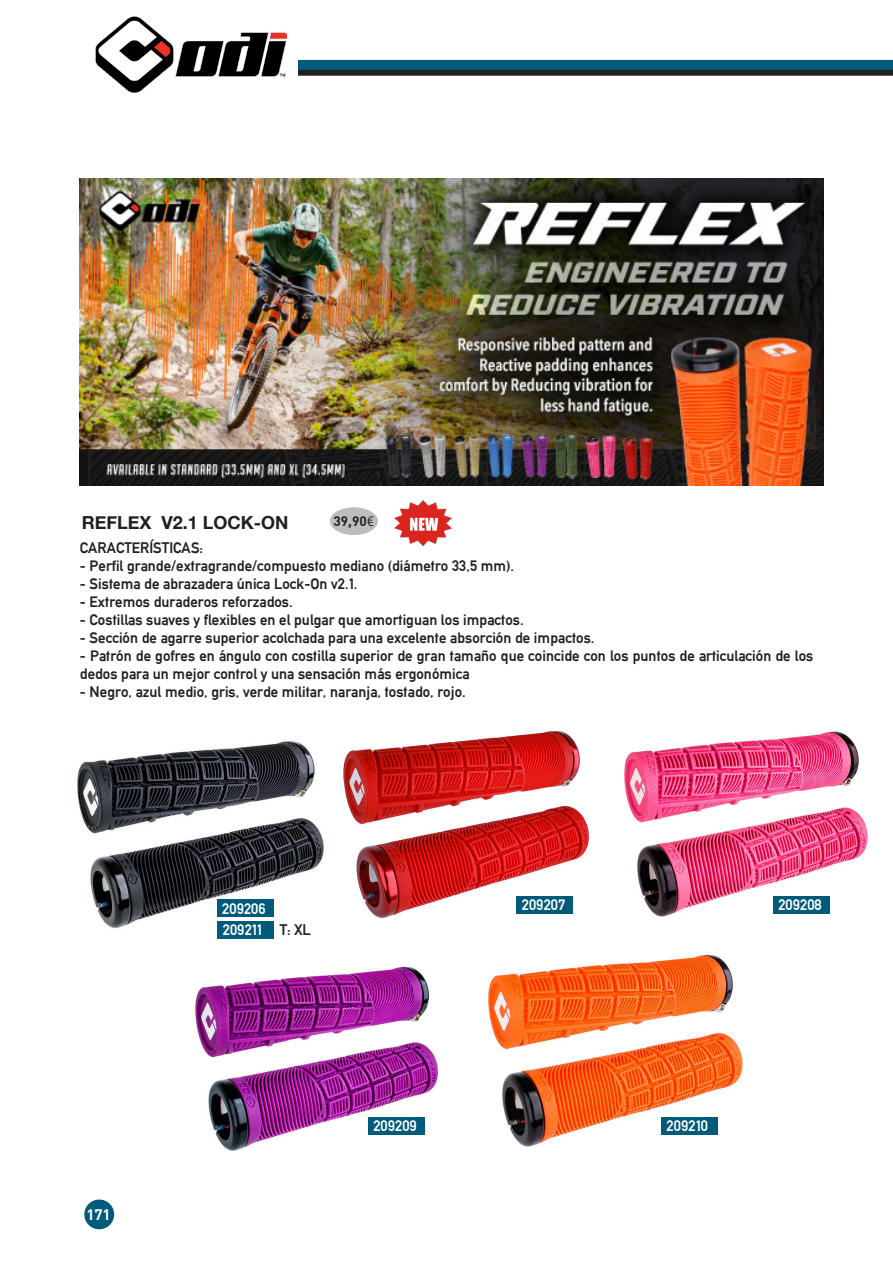
<style>
.page{position:relative;width:893px;height:1263px;background:#fff}
.page>*{position:absolute;margin:0;border:0;box-sizing:border-box;transform-origin:0 0}
.t1{font:700 18px "Helvetica Neue";color:#231f20}
.t2{font:15px/18px "Alte DIN1451 Mittelschriftgepraegt";color:#231f20}
.t3{font:15px "Alte DIN1451 Mittelschriftgepraegt";color:#fff}
.t4{font:700 15px "DINBEK";color:#fff}
.t5{font:700 13.5px "DINBEK";color:#231f20}
.t6{font:700 13.5px "DINBEK";color:#fff}
.s1{font-family:"Ebrima";font-weight:400}
</style>
<div class="page">
<div style="left:298px;top:60px;width:595px;height:15px;background:#005a7a"></div>
<div style="left:298px;top:70px;width:595px;height:6px;background:#231f20"></div>
<img style="left:95px;top:16px;width:192px;height:77px">
<img style="left:79px;top:178px;width:744px;height:308px">
<div style="left:330px;top:507px;width:48px;height:28px;background:#bcbdc0;border-radius:50%"></div>
<img style="left:77px;top:741px;width:247px;height:196px">
<div style="left:217px;top:899px;width:57px;height:18px;background:#005a7a"></div>
<img style="left:395px;top:500px;width:56px;height:46px">
<img style="left:343px;top:730px;width:245px;height:189px">
<div style="left:517px;top:896px;width:56px;height:17px;background:#005a7a"></div>
<img style="left:625px;top:731px;width:243px;height:186px">
<div style="left:773px;top:896px;width:57px;height:17px;background:#005a7a"></div>
<img style="left:196px;top:966px;width:242px;height:185px">
<div style="left:368px;top:1117px;width:57px;height:18px;background:#005a7a"></div>
<img style="left:488px;top:954px;width:254px;height:193px">
<div style="left:661px;top:1117px;width:57px;height:18px;background:#005a7a"></div>
<div style="left:218px;top:921px;width:56px;height:18px;background:#005a7a"></div>
<div style="left:85px;top:1200px;width:28px;height:28px;background:#005a7a;border-radius:50%"></div>
<div style="left:84px;top:1199px;width:30px;height:30px;border:2px solid #005a7a;border-radius:50%"></div>
<p class="t1" style="left:82px;top:511px;width:208px">REFLEX V2.1 LOCK-ON</p>
<p class="t5" style="left:334px;top:512px;width:42px">39,90<span class="s1">€</span></p>
<p class="t2" style="left:80px;top:538px;width:125px">CARACTERÍSTICAS:</p>
<p class="t2" style="left:80px;top:556px;width:436px">- Perfil grande/extragrande/compuesto mediano (diámetro 33,5 mm).</p>
<p class="t2" style="left:80px;top:574px;width:279px">- Sistema de abrazadera única Lock-On v2.1.</p>
<p class="t2" style="left:80px;top:592px;width:214px">- Extremos duraderos reforzados.</p>
<p class="t2" style="left:80px;top:610px;width:445px">- Costillas suaves y flexibles en el pulgar que amortiguan los impactos.</p>
<p class="t2" style="left:80px;top:628px;width:516px">- Sección de agarre superior acolchada para una excelente absorción de impactos.</p>
<p class="t2" style="left:80px;top:646px;width:735px">- Patrón de gofres en ángulo con costilla superior de gran tamaño que coincide con los puntos de articulación de los dedos para un mejor control y una sensación más ergonómica</p>
<p class="t2" style="left:80px;top:682px;width:387px">- Negro, azul medio, gris, verde militar, naranja, tostado, rojo.</p>
<p class="t3" style="left:222px;top:899px;width:45px">209206</p>
<p class="t3" style="left:522px;top:895px;width:45px">209207</p>
<p class="t3" style="left:778px;top:895px;width:45px">209208</p>
<p class="t6" style="left:88px;top:1205px;width:25px">162</p>
<p class="t4" style="left:91px;top:1205px;width:18px">39</p>
<p class="t4" style="left:86px;top:1205px;width:26px">171</p>
<p class="t3" style="left:223px;top:921px;width:41px">209211</p>
<p class="t2" style="left:280px;top:920px;width:33px">T: XL</p>
<p class="t3" style="left:373px;top:1117px;width:45px">209209</p>
<p class="t3" style="left:667px;top:1117px;width:43px">209210</p>
</div>
